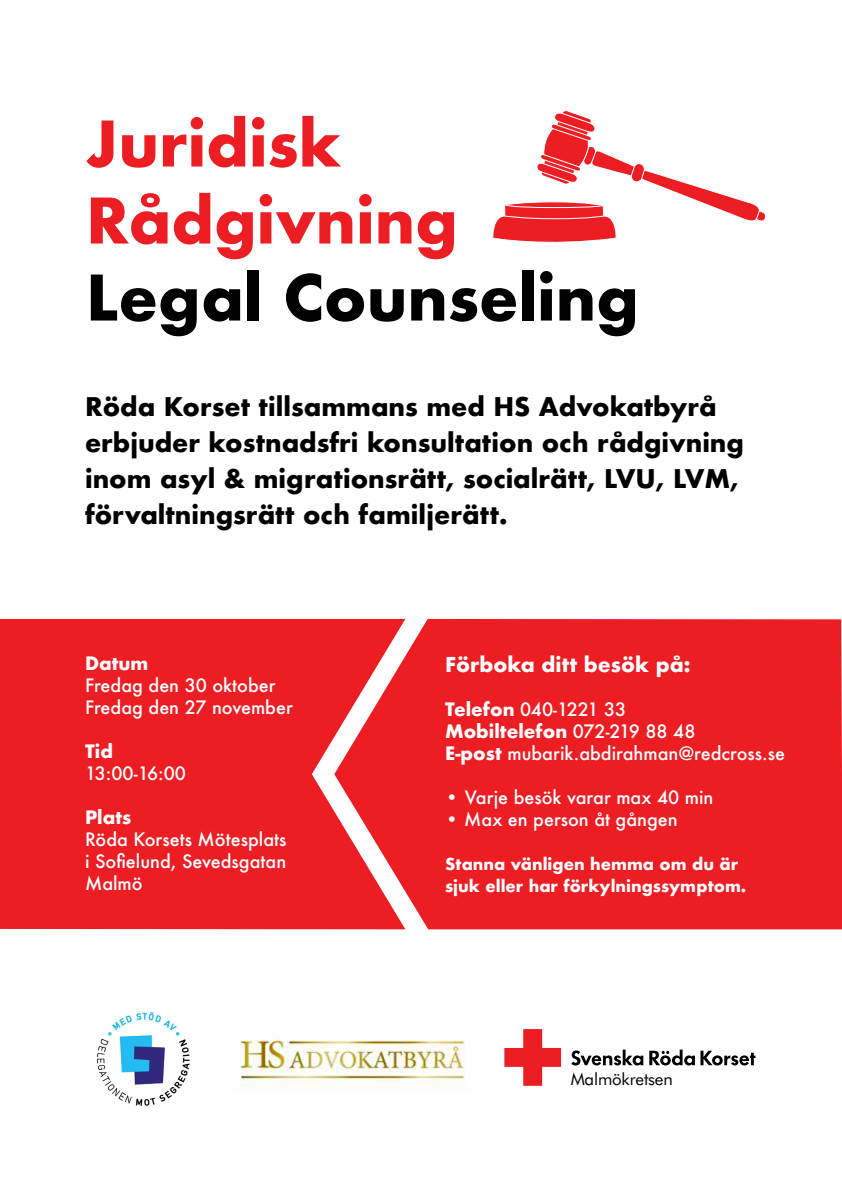
<style>
.page{position:relative;width:842px;height:1191px;background:#fff}
.page>*{position:absolute;margin:0;border:0;box-sizing:border-box;transform-origin:0 0}
.t1{font:700 61px/77px "Futura";color:#ed1d24}
.t2{font:700 61px "Futura";color:#000}
.t3{font:700 25px/36px "Futura";color:#000}
.t4{font:700 20px "Futura";color:#fff}
.t5{font:500 18px/22px "Futura";color:#fff}
.t6{font:700 18px "Futura";color:#fff}
.t7{font:16.9px "Futura BT";letter-spacing:-.01em;color:#000}
.t8{font:700 16px/22px "Futura";color:#fff}
.s1{font-weight:700}
</style>
<div class="page">
<svg style="left:504px;top:1029px;width:57px;height:56px"></svg>
<svg style="left:649px;top:1049px;width:106px;height:16px"></svg>
<svg style="left:571px;top:1049px;width:72px;height:16px"></svg>
<img style="left:97px;top:1011px;width:93px;height:95px">
<img style="left:240px;top:1040px;width:225px;height:47px">
<div style="left:0;top:619px;width:334px;height:310px;background:#ed1d24"></div>
<div style="left:334px;top:619px;width:508px;height:310px;background:#ed1d24"></div>
<svg style="left:492px;top:110px;width:274px;height:133px"></svg>
<h1 class="t1" style="left:86px;top:105px;width:373px">Juridisk<br>Rådgivning</h1>
<h1 class="t2" style="left:86px;top:253px;width:554px">Legal Counseling</h1>
<h2 class="t3" style="left:85px;top:389px;width:660px">Röda Korset tillsammans med HS Advokatbyrå erbjuder kostnadsfri konsultation och rådgivning inom asyl &amp; migrationsrätt, socialrätt, LVU, LVM, förvaltningsrätt och familjerätt.</h2>
<p class="t6" style="left:85px;top:650px;width:65px">Datum</p>
<p class="t5" style="left:85px;top:674px;width:209px">Fredag den 30 oktober<br>Fredag den 27 november</p>
<p class="t6" style="left:85px;top:738px;width:29px">Tid</p>
<p class="t5" style="left:85px;top:762px;width:103px">13:00-16:00</p>
<p class="t6" style="left:85px;top:804px;width:48px">Plats</p>
<p class="t5" style="left:85px;top:828px;width:203px;text-align:justify">Röda Korsets Mötesplats i Sofielund, Sevedsgatan Malmö</p>
<p class="t4" style="left:445px;top:650px;width:247px">Förboka ditt besök på:</p>
<p class="t5" style="left:445px;top:698px;width:341px"><span class="s1">Telefon</span> 040-1221 33<br><span class="s1">Mobiltelefon</span> 072-219 88 48<br><span class="s1">E-post</span> mubarik.abdirahman@redcross.se</p>
<p class="t5" style="left:445px;top:786px;width:270px">• Varje besök varar max 40 min</p>
<p class="t5" style="left:445px;top:808px;width:234px">• Max en person åt gången</p>
<p class="t8" style="left:445px;top:853px;width:303px">Stanna vänligen hemma om du är sjuk eller har förkylningssymptom.</p>
<p class="t7" style="left:571px;top:1068px;width:104px">Malmökretsen</p>
</div>
